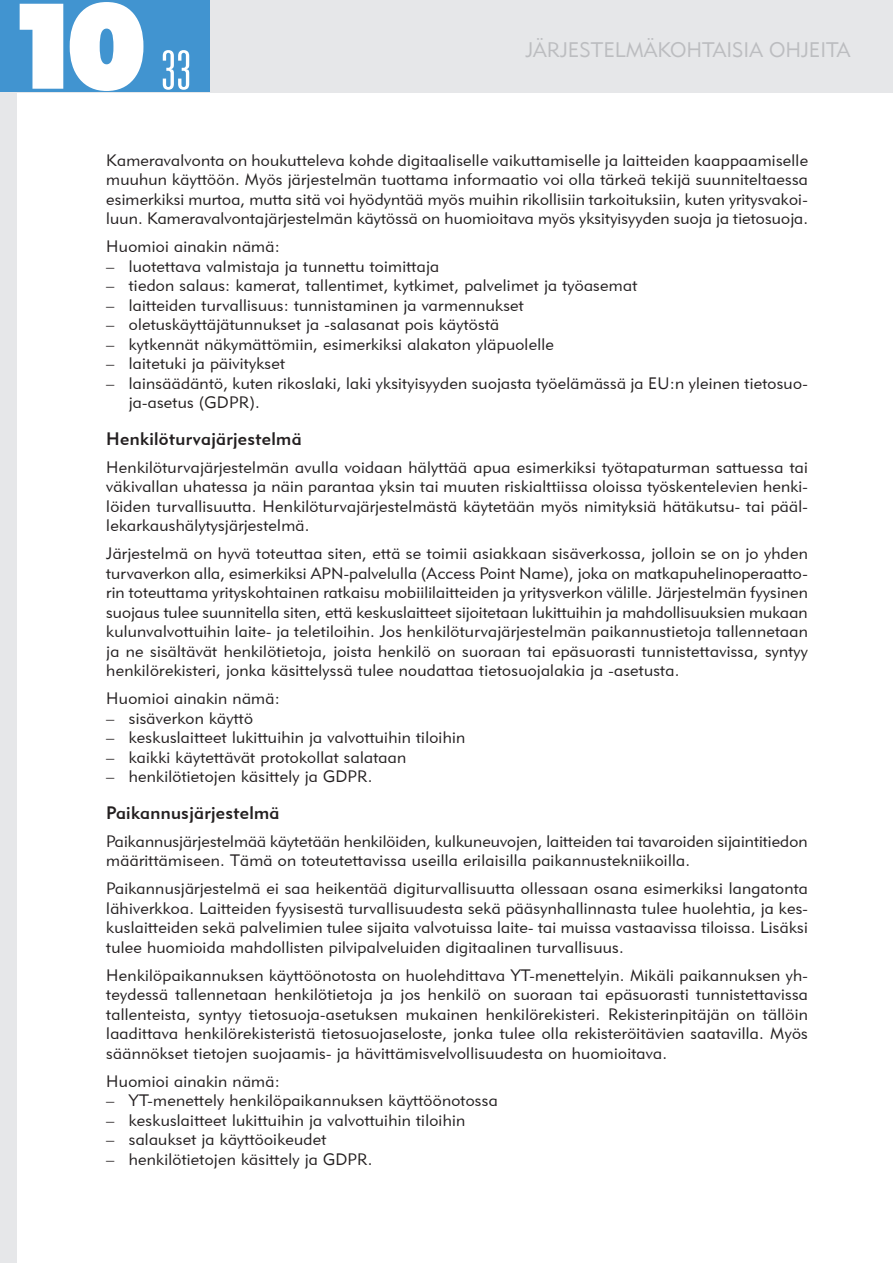
<style>
.page{position:relative;width:893px;height:1263px;background:#fff}
.page>*{position:absolute;margin:0;border:0;box-sizing:border-box;transform-origin:0 0}
.t1{font:900 120px "Futura BT";color:#fff}
.t2{font:300 ultra-condensed 54px "Univers";color:#fff}
.t3{font:21px "Geometric 415 BT Lite A";color:#bcbdc0}
.a_otsikko4{font:18px "Geometric 415 BT Medium A";letter-spacing:.015em;color:#231f20}
.leipateksti{font:16.5px/19.5px "Geometric 415 BT Lite A";letter-spacing:.015em;color:#231f20;text-align:justify}
</style>
<div class="page">
<div style="left:1px;top:0;width:892px;height:93px;background:#e6e7e9"></div>
<div style="left:0;top:92px;width:17px;height:1171px;background:#e6e7e9"></div>
<div style="left:0;top:0;width:210px;height:92px;background:#4194d0"></div>
<h1 class="t1" style="left:3px;top:-27px;width:146px">10</h1>
<h2 class="t2" style="left:161px;top:42px;width:32px">33</h2>
<p class="t3" style="left:525px;top:37px;width:326px">JÄRJESTELMÄKOHTAISIA OHJEITA</p>
<p class="leipateksti" style="left:106px;top:150px;width:703px">Kameravalvonta on houkutteleva kohde digitaaliselle vaikuttamiselle ja laitteiden kaappaamiselle muuhun käyttöön. Myös järjestelmän tuottama informaatio voi olla tärkeä tekijä suunniteltaessa esimerkiksi murtoa, mutta sitä voi hyödyntää myös muihin rikollisiin tarkoituksiin, kuten yritysvakoi&shy;luun. Kameravalvontajärjestelmän käytössä on huomioitava myös yksityisyyden suoja ja tietosuoja.</p>
<p class="leipateksti" style="left:106px;top:236px;width:175px">Huomioi ainakin nämä:</p>
<p class="leipateksti" style="left:106px;top:256px;width:334px">– luotettava valmistaja ja tunnettu toimittaja</p>
<p class="leipateksti" style="left:106px;top:275px;width:532px">– tiedon salaus: kamerat, tallentimet, kytkimet, palvelimet ja työasemat</p>
<p class="leipateksti" style="left:106px;top:295px;width:419px">– laitteiden turvallisuus: tunnistaminen ja varmennukset</p>
<p class="leipateksti" style="left:106px;top:314px;width:394px">– oletuskäyttäjätunnukset ja -salasanat pois käytöstä</p>
<p class="leipateksti" style="left:106px;top:334px;width:449px">– kytkennät näkymättömiin, esimerkiksi alakaton yläpuolelle</p>
<p class="leipateksti" style="left:106px;top:353px;width:180px">– laitetuki ja päivitykset</p>
<p class="leipateksti" style="left:129px;top:373px;width:681px;text-indent:-22px">– lainsäädäntö, kuten rikoslaki, laki yksityisyyden suojasta työelämässä ja EU:n yleinen tietosuo&shy;ja-asetus (GDPR).</p>
<p class="a_otsikko4" style="left:106px;top:427px;width:197px">Henkilöturvajärjestelmä</p>
<p class="leipateksti" style="left:106px;top:457px;width:703px">Henkilöturvajärjestelmän avulla voidaan hälyttää apua esimerkiksi työtapaturman sattuessa tai väkivallan uhatessa ja näin parantaa yksin tai muuten riskialttiissa oloissa työskentelevien henki&shy;löiden turvallisuutta. Henkilöturvajärjestelmästä käytetään myös nimityksiä hätäkutsu- tai pääl&shy;lekarkaushälytysjärjestelmä.</p>
<p class="leipateksti" style="left:106px;top:543px;width:703px">Järjestelmä on hyvä toteuttaa siten, että se toimii asiakkaan sisäverkossa, jolloin se on jo yhden turvaverkon alla, esimerkiksi APN-palvelulla (Access Point Name), joka on matkapuhelinoperaatto&shy;rin toteuttama yrityskohtainen ratkaisu mobiililaitteiden ja yritysverkon välille. Järjestelmän fyysinen suojaus tulee suunnitella siten, että keskuslaitteet sijoitetaan lukittuihin ja mahdollisuuksien mukaan kulunvalvottuihin laite- ja teletiloihin. Jos henkilöturvajärjestelmän paikannustietoja tallennetaan ja ne sisältävät henkilötietoja, joista henkilö on suoraan tai epäsuorasti tunnistettavissa, syntyy henkilörekisteri, jonka käsittelyssä tulee noudattaa tietosuojalakia ja -asetusta.</p>
<p class="leipateksti" style="left:106px;top:688px;width:175px">Huomioi ainakin nämä:</p>
<p class="leipateksti" style="left:106px;top:708px;width:148px">– sisäverkon käyttö</p>
<p class="leipateksti" style="left:106px;top:727px;width:360px">– keskuslaitteet lukittuihin ja valvottuihin tiloihin</p>
<p class="leipateksti" style="left:106px;top:747px;width:301px">– kaikki käytettävät protokollat salataan</p>
<p class="leipateksti" style="left:106px;top:766px;width:268px">– henkilötietojen käsittely ja GDPR.</p>
<p class="a_otsikko4" style="left:106px;top:801px;width:175px">Paikannusjärjestelmä</p>
<p class="leipateksti" style="left:106px;top:831px;width:703px">Paikannusjärjestelmää käytetään henkilöiden, kulkuneuvojen, laitteiden tai tavaroiden sijaintitiedon määrittämiseen. Tämä on toteutettavissa useilla erilaisilla paikannustekniikoilla.</p>
<p class="leipateksti" style="left:106px;top:878px;width:703px">Paikannusjärjestelmä ei saa heikentää digiturvallisuutta ollessaan osana esimerkiksi langatonta lähiverkkoa. Laitteiden fyysisestä turvallisuudesta sekä pääsynhallinnasta tulee huolehtia, ja kes&shy;kuslaitteiden sekä palvelimien tulee sijaita valvotuissa laite- tai muissa vastaavissa tiloissa. Lisäksi tulee huomioida mahdollisten pilvipalveluiden digitaalinen turvallisuus.</p>
<p class="leipateksti" style="left:106px;top:965px;width:703px">Henkilöpaikannuksen käyttöönotosta on huolehdittava YT-menettelyin. Mikäli paikannuksen yh&shy;teydessä tallennetaan henkilötietoja ja jos henkilö on suoraan tai epäsuorasti tunnistettavissa tallenteista, syntyy tietosuoja-asetuksen mukainen henkilörekisteri. Rekisterinpitäjän on tällöin laadittava henkilörekisteristä tietosuojaseloste, jonka tulee olla rekisteröitävien saatavilla. Myös säännökset tietojen suojaamis- ja hävittämisvelvollisuudesta on huomioitava.</p>
<p class="leipateksti" style="left:106px;top:1071px;width:175px">Huomioi ainakin nämä:</p>
<p class="leipateksti" style="left:106px;top:1090px;width:393px">– YT-menettely henkilöpaikannuksen käyttöönotossa</p>
<p class="leipateksti" style="left:106px;top:1110px;width:360px">– keskuslaitteet lukittuihin ja valvottuihin tiloihin</p>
<p class="leipateksti" style="left:106px;top:1129px;width:222px">– salaukset ja käyttöoikeudet</p>
<p class="leipateksti" style="left:106px;top:1149px;width:268px">– henkilötietojen käsittely ja GDPR.</p>
</div>
